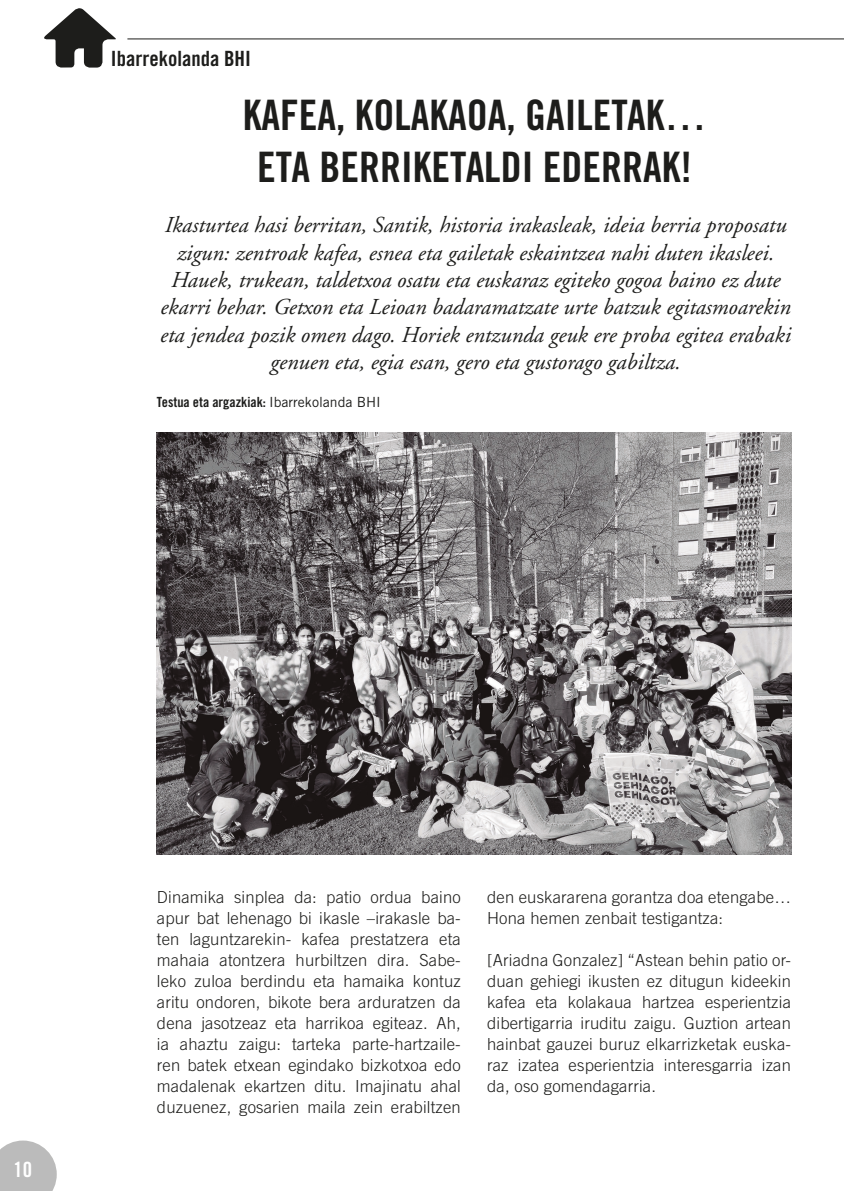
<style>
.page{position:relative;width:844px;height:1191px;background:#fff}
.page>*{position:absolute;margin:0;border:0;box-sizing:border-box;transform-origin:0 0}
.t1{font:42px "Trade Gothic LT Std Bd Cn 20";color:#1d1d1b}
.sarrera{font:italic 22.75px/27.3px "Adobe Garamond";color:#1d1d1b;text-align:center}
.t2{font:21px "Trade Gothic LT Std Bd Cn 20";color:#1d1d1b}
.t3{font:21px "Trade Gothic LT Std Bd Cn 20";color:#fff}
.testua{font:300 16.62px/21px "Trade Gothic LT Std";letter-spacing:.01em;color:#1d1d1b;text-align:justify}
.t4{font:14px "Trade Gothic LT Std Bd Cn 20";color:#1d1d1b}
.s1{font-family:"Trade Gothic LT Std"}
</style>
<div class="page">
<svg style="left:44px;top:8px;width:72px;height:60px"></svg>
<hr style="left:127px;top:39px;width:716px;height:1px;background:#1d1d1b">
<img style="left:157px;top:432px;width:633px;height:422px">
<svg style="left:0;top:1140px;width:57px;height:51px;background:#c3c3c3"></svg>
<p class="t2" style="left:111px;top:46px;width:141px">Ibarrekolanda BHI</p>
<p class="t1" style="left:243px;top:89px;width:465px">KAFEA, KOLAKAOA, GAILETAK…</p>
<p class="t1" style="left:257px;top:142px;width:436px">ETA BERRIKETALDI EDERRAK!</p>
<p class="sarrera" style="left:160px;top:212px;width:632px">Ikasturtea hasi berritan, Santik, historia irakasleak, ideia berria proposatu zigun: zentroak kafea, esnea eta gailetak eskaintzea nahi duten ikasleei.<br>Hauek, trukean, taldetxoa osatu eta euskaraz egiteko gogoa baino ez dute ekarri behar. Getxon eta Leioan badaramatzate urte batzuk egitasmoarekin eta jendea pozik omen dago. Horiek entzunda geuk ere proba egitea erabaki genuen eta, egia esan, gero eta gustorago gabiltza.</p>
<p class="t4" style="left:157px;top:394px;width:225px">Testua eta argazkiak: <span class="s1">Ibarrekolanda BHI</span></p>
<p class="t3" style="left:14px;top:1157px;width:20px">10</p>
<p class="testua" style="left:157px;top:886px;width:305px">Dinamika sinplea da: patio ordua baino apur bat lehenago bi ikasle –irakasle ba&shy;ten laguntzarekin- kafea prestatzera eta mahaia atontzera hurbiltzen dira. Sabe&shy;leko zuloa berdindu eta hamaika kontuz aritu ondoren, bikote bera arduratzen da dena jasotzeaz eta harrikoa egiteaz. Ah, ia ahaztu zaigu: tarteka parte-hartzaile&shy;ren batek etxean egindako bizkotxoa edo madalenak ekartzen ditu. Imajinatu ahal duzuenez, gosarien maila zein erabiltzen</p>
<p class="testua" style="left:487px;top:886px;width:305px">den euskararena gorantza doa etengabe…<br>Hona hemen zenbait testigantza:</p>
<p class="testua" style="left:487px;top:949px;width:305px">[Ariadna Gonzalez] “Astean behin patio or&shy;duan gehiegi ikusten ez ditugun kideekin kafea eta kolakaua hartzea esperientzia dibertigarria iruditu zaigu. Guztion artean hainbat gauzei buruz elkarrizketak euska&shy;raz izatea esperientzia interesgarria izan da, oso gomendagarria.</p>
</div>
